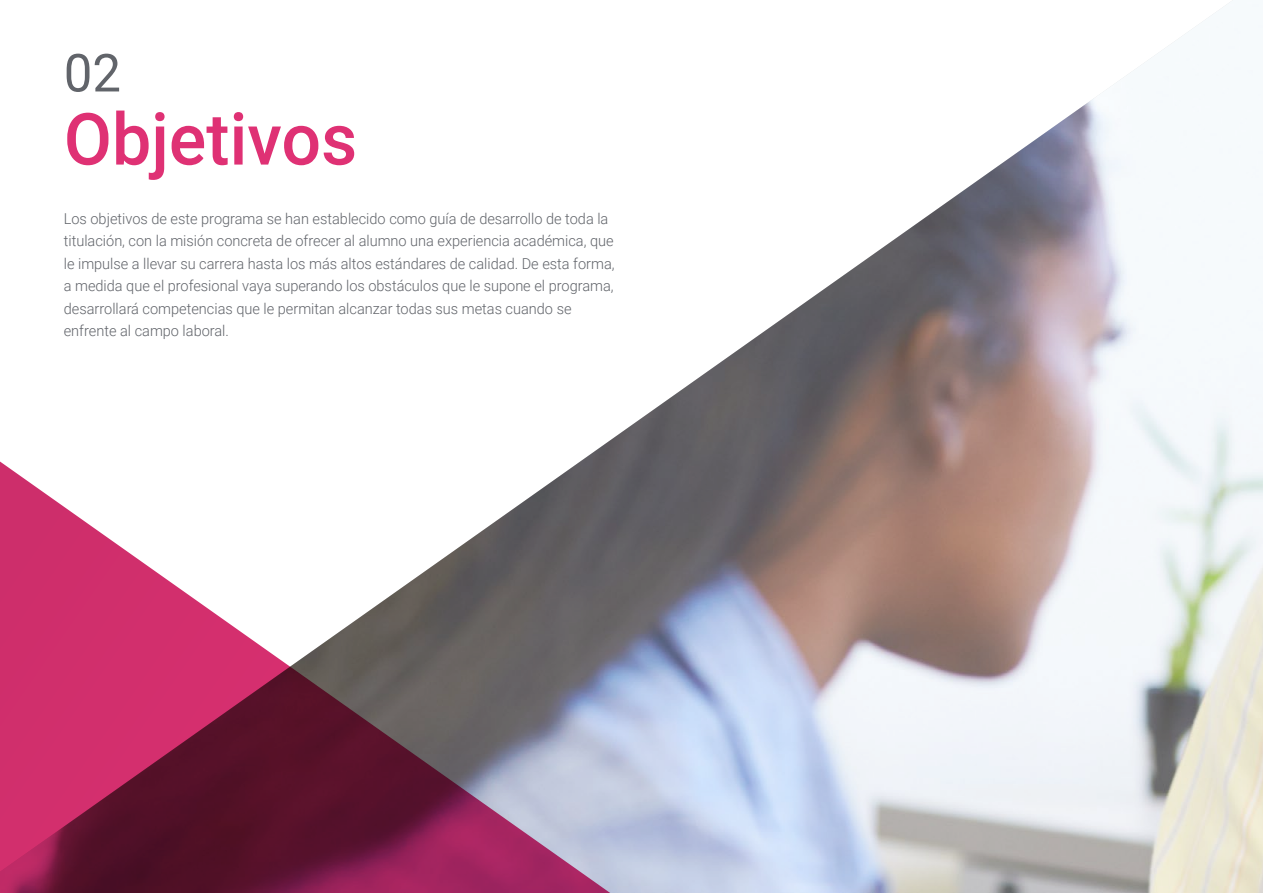
<style>
.page{position:relative;width:1263px;height:893px;background:#fff}
.page>*{position:absolute;margin:0;border:0;box-sizing:border-box;transform-origin:0 0}
.t1{font:500 72px "Roboto";color:#df3174}
.t2{font:52.5px "Roboto";color:#61646a}
.t3{font:300 15px/22.5px "Roboto";color:#61646a}
</style>
<div class="page">
<img style="left:602px;top:0;width:661px;height:893px">
<svg style="left:0;top:446px;width:640px;height:447px"></svg>
<h2 class="t2" style="left:64px;top:36px;width:59px">02</h2>
<h1 class="t1" style="left:64px;top:89px;width:295px">Objetivos</h1>
<p class="t3" style="left:64px;top:207px;width:552px">Los objetivos de este programa se han establecido como guía de desarrollo de toda la titulación, con la misión concreta de ofrecer al alumno una experiencia académica, que le impulse a llevar su carrera hasta los más altos estándares de calidad. De esta forma, a medida que el profesional vaya superando los obstáculos que le supone el programa, desarrollará competencias que le permitan alcanzar todas sus metas cuando se enfrente al campo laboral.</p>
</div>
